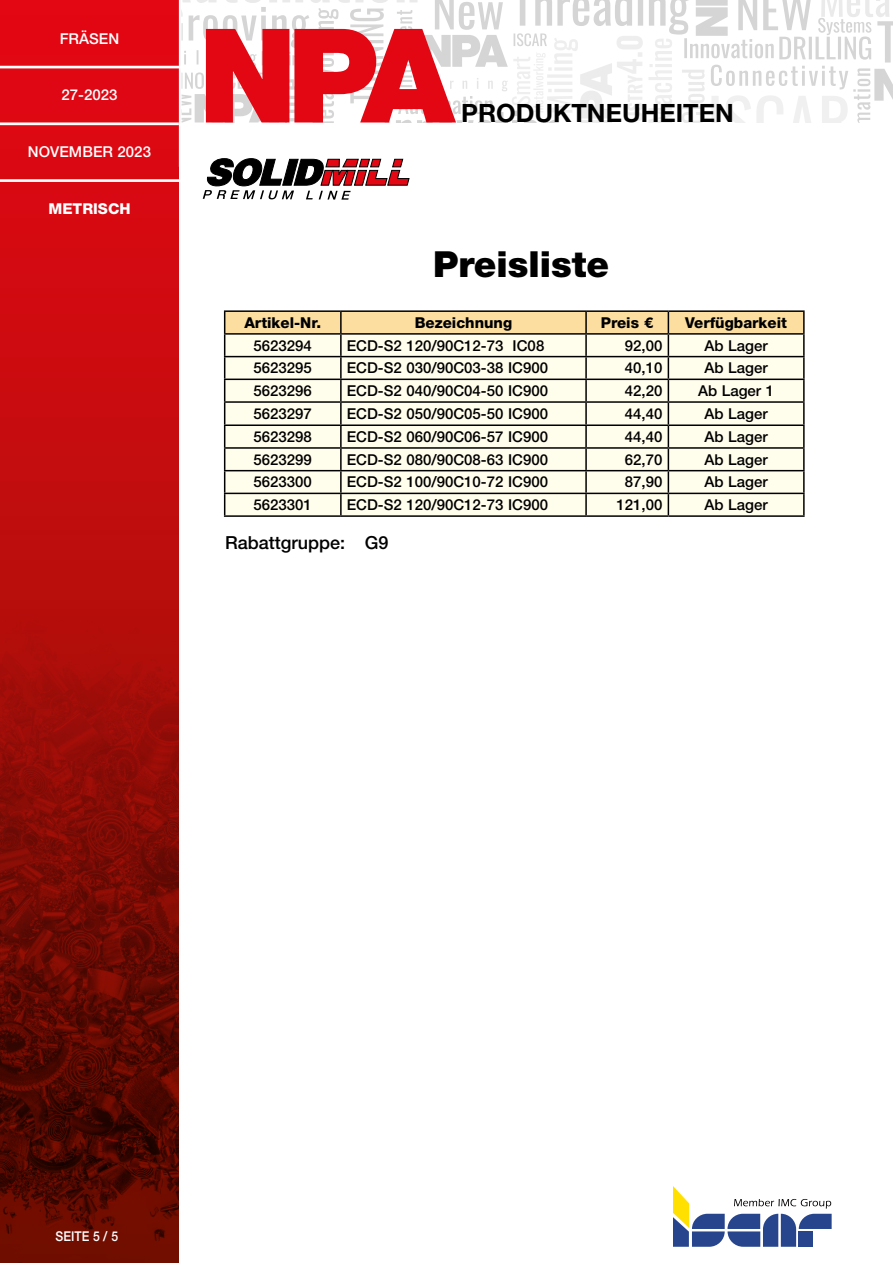
<style>
.page{position:relative;width:893px;height:1263px;background:#fff}
.page>*{position:absolute;margin:0;border:0;box-sizing:border-box;transform-origin:0 0}
.t1{font:900 36px "Helvetica Neue LT Std";color:#000}
.t2{font:700 25.2px "Helvetica Neue LTW1 G";color:#000}
.t3{font:500 18px "Helvetica Neue LT Std";color:#000}
.t4{font:500 15px "Helvetica Neue LT Std";color:#000}
.t5{font:800 15px "Helvetica Neue LT Std";color:#000}
.t6{font:500 15px "Helvetica Neue LTW1 G";color:#fff}
.t7{font:800 15px "Helvetica Neue LTW1 G";color:#fff}
.t8{font:500 13.5px "Helvetica Neue LTW1 G";letter-spacing:.01em;color:#fff;scale:.9 1}
</style>
<div class="page">
<hr style="left:224px;top:310px;width:117px;height:2px;background:#000">
<hr style="left:341px;top:310px;width:245px;height:2px;background:#000">
<hr style="left:586px;top:310px;width:82px;height:2px;background:#000">
<hr style="left:668px;top:310px;width:137px;height:2px;background:#000">
<hr style="left:803px;top:312px;width:2px;height:21px;background:#000">
<hr style="left:668px;top:333px;width:137px;height:2px;background:#000">
<hr style="left:803px;top:335px;width:2px;height:21px;background:#000">
<hr style="left:668px;top:356px;width:137px;height:1px;background:#000">
<hr style="left:803px;top:357px;width:2px;height:22px;background:#000">
<hr style="left:668px;top:379px;width:137px;height:1px;background:#000">
<hr style="left:803px;top:380px;width:2px;height:21px;background:#000">
<hr style="left:668px;top:401px;width:137px;height:2px;background:#000">
<hr style="left:803px;top:403px;width:2px;height:21px;background:#000">
<hr style="left:668px;top:424px;width:137px;height:2px;background:#000">
<hr style="left:803px;top:426px;width:2px;height:21px;background:#000">
<hr style="left:668px;top:447px;width:137px;height:2px;background:#000">
<hr style="left:803px;top:449px;width:2px;height:21px;background:#000">
<hr style="left:668px;top:470px;width:137px;height:1px;background:#000">
<hr style="left:803px;top:471px;width:2px;height:22px;background:#000">
<hr style="left:668px;top:493px;width:137px;height:1px;background:#000">
<svg style="left:224px;top:311px;width:580px;height:204px;background:#dad6c3"></svg>
<hr style="left:803px;top:494px;width:2px;height:21px;background:#000">
<hr style="left:224px;top:515px;width:117px;height:2px;background:#000">
<hr style="left:341px;top:515px;width:245px;height:2px;background:#000">
<hr style="left:586px;top:515px;width:82px;height:2px;background:#000">
<hr style="left:668px;top:515px;width:137px;height:2px;background:#000">
<svg style="left:0;top:0;width:179px;height:606px;background:#cf0a10"></svg>
<img style="left:0;top:606px;width:179px;height:657px">
<svg style="left:673px;top:1186px;width:159px;height:61px"></svg>
<svg style="left:182px;top:0;width:711px;height:122px"></svg>
<hr style="left:0;top:66px;width:179px;height:2px;background:#fff">
<hr style="left:0;top:122px;width:179px;height:3px;background:#fff">
<hr style="left:0;top:179px;width:179px;height:3px;background:#fff">
<svg style="left:203px;top:158px;width:207px;height:42px"></svg>
<p class="t6" style="left:60px;top:29px;width:61px">FRÄSEN</p>
<p class="t6" style="left:62px;top:86px;width:57px">27-2023</p>
<p class="t6" style="left:28px;top:143px;width:125px">NOVEMBER 2023</p>
<p class="t7" style="left:48px;top:200px;width:84px">METRISCH</p>
<h2 class="t2" style="left:461px;top:98px;width:274px">PRODUKTNEUHEITEN</h2>
<h1 class="t1" style="left:433px;top:242px;width:178px">Preisliste</h1>
<p class="t5" style="left:244px;top:314px;width:78px">Artikel-Nr.</p>
<p class="t5" style="left:415px;top:314px;width:99px">Bezeichnung</p>
<p class="t5" style="left:601px;top:314px;width:54px">Preis €</p>
<p class="t5" style="left:685px;top:314px;width:103px">Verfügbarkeit</p>
<p class="t4" style="left:254px;top:336px;width:60px">5623294</p>
<p class="t4" style="left:347px;top:336px;width:199px">ECD-S2 120/90C12-73 IC08</p>
<p class="t4" style="left:625px;top:336px;width:39px">92,00</p>
<p class="t4" style="left:704px;top:336px;width:65px">Ab Lager</p>
<p class="t4" style="left:254px;top:359px;width:60px">5623295</p>
<p class="t4" style="left:347px;top:359px;width:203px">ECD-S2 030/90C03-38 IC900</p>
<p class="t4" style="left:625px;top:359px;width:39px">40,10</p>
<p class="t4" style="left:704px;top:359px;width:65px">Ab Lager</p>
<p class="t4" style="left:254px;top:382px;width:60px">5623296</p>
<p class="t4" style="left:347px;top:382px;width:203px">ECD-S2 040/90C04-50 IC900</p>
<p class="t4" style="left:625px;top:382px;width:39px">42,20</p>
<p class="t4" style="left:698px;top:382px;width:78px">Ab Lager 1</p>
<p class="t4" style="left:254px;top:404px;width:60px">5623297</p>
<p class="t4" style="left:347px;top:404px;width:203px">ECD-S2 050/90C05-50 IC900</p>
<p class="t4" style="left:625px;top:404px;width:39px">44,40</p>
<p class="t4" style="left:704px;top:404px;width:65px">Ab Lager</p>
<p class="t4" style="left:254px;top:428px;width:60px">5623298</p>
<p class="t4" style="left:347px;top:428px;width:203px">ECD-S2 060/90C06-57 IC900</p>
<p class="t4" style="left:625px;top:428px;width:39px">44,40</p>
<p class="t4" style="left:704px;top:428px;width:65px">Ab Lager</p>
<p class="t4" style="left:254px;top:450px;width:60px">5623299</p>
<p class="t4" style="left:347px;top:450px;width:203px">ECD-S2 080/90C08-63 IC900</p>
<p class="t4" style="left:625px;top:450px;width:39px">62,70</p>
<p class="t4" style="left:704px;top:450px;width:65px">Ab Lager</p>
<p class="t4" style="left:254px;top:473px;width:60px">5623300</p>
<p class="t4" style="left:347px;top:473px;width:203px">ECD-S2 100/90C10-72 IC900</p>
<p class="t4" style="left:625px;top:473px;width:39px">87,90</p>
<p class="t4" style="left:704px;top:473px;width:65px">Ab Lager</p>
<p class="t4" style="left:254px;top:496px;width:60px">5623301</p>
<p class="t4" style="left:347px;top:496px;width:203px">ECD-S2 120/90C12-73 IC900</p>
<p class="t4" style="left:616px;top:496px;width:47px">121,00</p>
<p class="t4" style="left:704px;top:496px;width:65px">Ab Lager</p>
<p class="t3" style="left:225px;top:531px;width:165px">Rabattgruppe: G9</p>
<p class="t8" style="left:55px;top:1228px;width:71px">SEITE 5 / 5</p>
</div>
